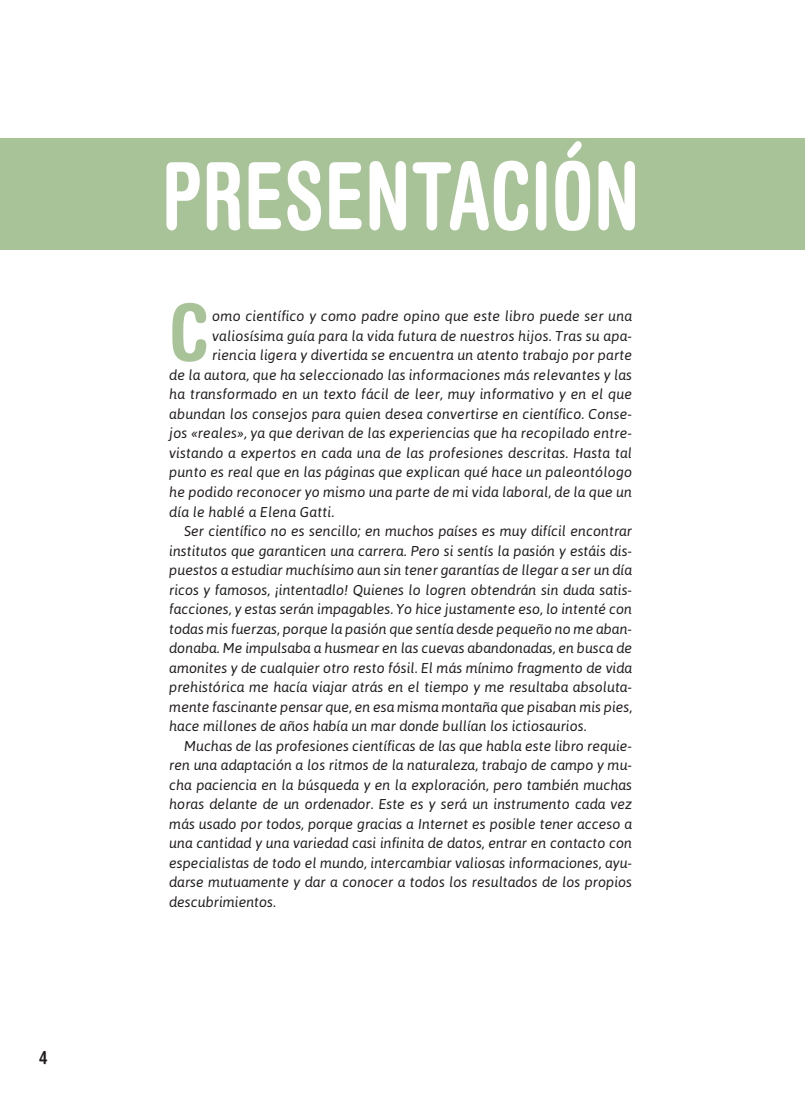
<style>
.page{position:relative;width:805px;height:1108px;background:#fff}
.page>*{position:absolute;margin:0;border:0;box-sizing:border-box;transform-origin:0 0}
.t1{font:700 condensed 93px "Helvetica Rounded LT Std";letter-spacing:.01em;color:#fff;scale:.85 1}
.t2{font:700 condensed 78.15px "Helvetica Rounded LT Std";color:#a9c399}
.t3{font:700 condensed 18px "Helvetica Rounded LT Std";color:#231f20}
.t4{font:italic 14.25px "Asap";color:#231f20}
</style>
<div class="page">
<div style="left:0;top:138px;width:805px;height:112px;background:#a9c399"></div>
<p class="t3" style="left:39px;top:1045px;width:10px">4</p>
<p class="t1" style="left:162px;top:139px;width:563px">PRESENTACIÓN</p>
<p class="t2" style="left:169px;top:285px;width:35px">C</p>
<p class="t4" style="left:212px;top:307px;width:421px">omo científico y como padre opino que este libro puede ser una</p>
<p class="t4" style="left:212px;top:326px;width:421px">valiosísima guía para la vida futura de nuestros hijos. Tras su apa-</p>
<p class="t4" style="left:212px;top:346px;width:421px">riencia ligera y divertida se encuentra un atento trabajo por parte</p>
<p class="t4" style="left:169px;top:365px;width:464px">de la autora, que ha seleccionado las informaciones más relevantes y las</p>
<p class="t4" style="left:169px;top:385px;width:464px">ha transformado en un texto fácil de leer, muy informativo y en el que</p>
<p class="t4" style="left:169px;top:404px;width:464px">abundan los consejos para quien desea convertirse en científico. Conse-</p>
<p class="t4" style="left:169px;top:424px;width:464px">jos «reales», ya que derivan de las experiencias que ha recopilado entre-</p>
<p class="t4" style="left:169px;top:443px;width:464px">vistando a expertos en cada una de las profesiones descritas. Hasta tal</p>
<p class="t4" style="left:169px;top:463px;width:464px">punto es real que en las páginas que explican qué hace un paleontólogo</p>
<p class="t4" style="left:169px;top:482px;width:464px">he podido reconocer yo mismo una parte de mi vida laboral, de la que un</p>
<p class="t4" style="left:169px;top:502px;width:167px">día le hablé a Elena Gatti.</p>
<p class="t4" style="left:184px;top:521px;width:450px">Ser científico no es sencillo; en muchos países es muy difícil encontrar</p>
<p class="t4" style="left:169px;top:541px;width:464px">institutos que garanticen una carrera. Pero si sentís la pasión y estáis dis-</p>
<p class="t4" style="left:169px;top:560px;width:464px">puestos a estudiar muchísimo aun sin tener garantías de llegar a ser un día</p>
<p class="t4" style="left:169px;top:580px;width:464px">ricos y famosos, ¡intentadlo! Quienes lo logren obtendrán sin duda satis-</p>
<p class="t4" style="left:169px;top:599px;width:464px">facciones, y estas serán impagables. Yo hice justamente eso, lo intenté con</p>
<p class="t4" style="left:169px;top:619px;width:464px">todas mis fuerzas, porque la pasión que sentía desde pequeño no me aban-</p>
<p class="t4" style="left:169px;top:638px;width:464px">donaba. Me impulsaba a husmear en las cuevas abandonadas, en busca de</p>
<p class="t4" style="left:169px;top:658px;width:464px">amonites y de cualquier otro resto fósil. El más mínimo fragmento de vida</p>
<p class="t4" style="left:169px;top:677px;width:464px">prehistórica me hacía viajar atrás en el tiempo y me resultaba absoluta-</p>
<p class="t4" style="left:169px;top:697px;width:464px">mente fascinante pensar que, en esa misma montaña que pisaban mis pies,</p>
<p class="t4" style="left:169px;top:716px;width:419px">hace millones de años había un mar donde bullían los ictiosaurios.</p>
<p class="t4" style="left:184px;top:736px;width:450px">Muchas de las profesiones científicas de las que habla este libro requie-</p>
<p class="t4" style="left:169px;top:755px;width:464px">ren una adaptación a los ritmos de la naturaleza, trabajo de campo y mu-</p>
<p class="t4" style="left:169px;top:775px;width:464px">cha paciencia en la búsqueda y en la exploración, pero también muchas</p>
<p class="t4" style="left:169px;top:794px;width:464px">horas delante de un ordenador. Este es y será un instrumento cada vez</p>
<p class="t4" style="left:169px;top:814px;width:464px">más usado por todos, porque gracias a Internet es posible tener acceso a</p>
<p class="t4" style="left:169px;top:833px;width:464px">una cantidad y una variedad casi infinita de datos, entrar en contacto con</p>
<p class="t4" style="left:169px;top:853px;width:464px">especialistas de todo el mundo, intercambiar valiosas informaciones, ayu-</p>
<p class="t4" style="left:169px;top:872px;width:464px">darse mutuamente y dar a conocer a todos los resultados de los propios</p>
<p class="t4" style="left:169px;top:892px;width:108px">descubrimientos.</p>
</div>
